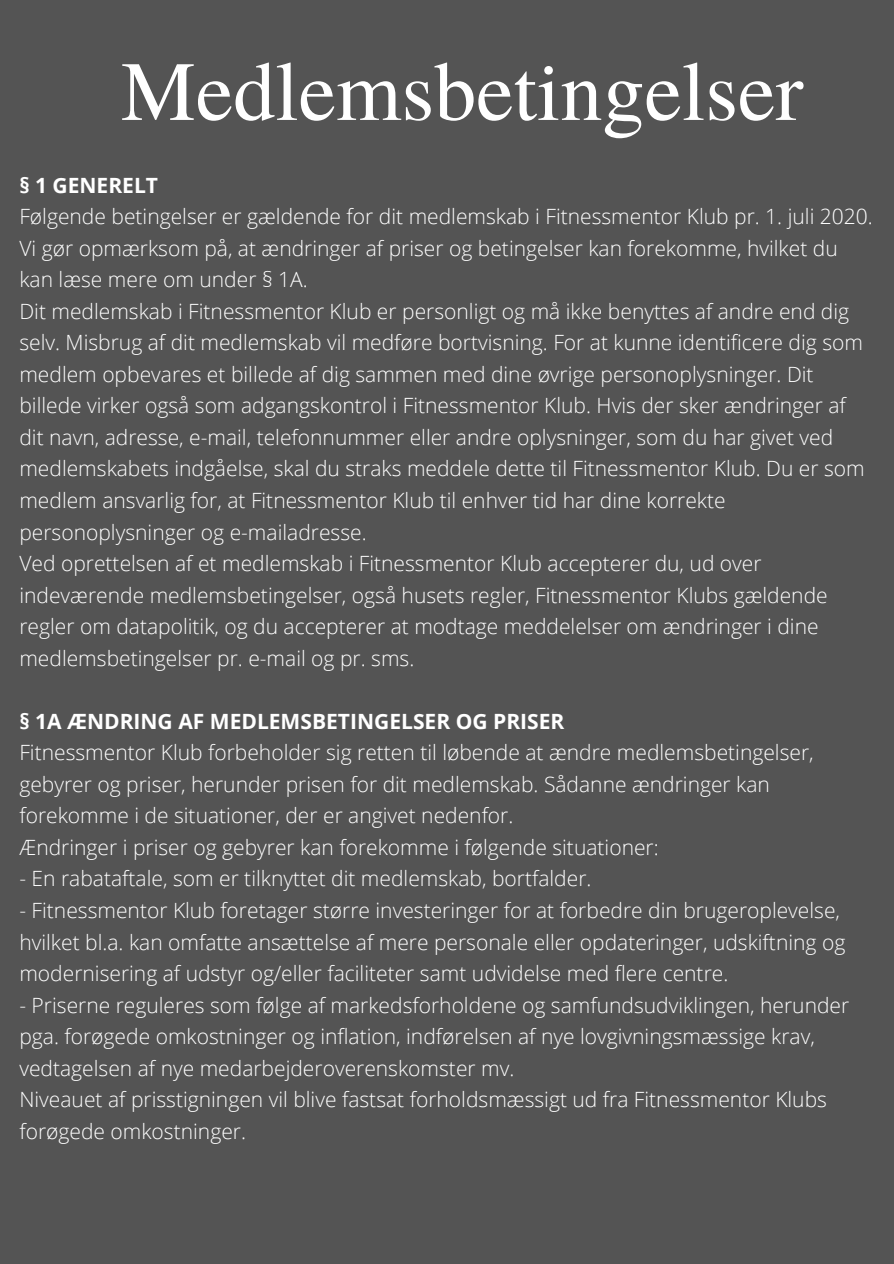
<style>
.page{position:relative;width:894px;height:1264px;background:#fff}
.page>*{position:absolute;margin:0;border:0;box-sizing:border-box;transform-origin:0 0}
.t1{font:84px "Te X Gyre Termes";color:#fff}
.t2{font:300 21px/31.5px "Open Sans";color:#fff}
.t3{font:700 21px "Open Sans";color:#fff}
</style>
<div class="page">
<div style="left:0;top:0;width:893px;height:1263px;background:#545454"></div>
<p class="t1" style="left:121px;top:31px;width:683px">Medlemsbetingelser</p>
<p class="t3" style="left:19px;top:170px;width:140px">§ 1 GENERELT</p>
<p class="t2" style="left:19px;top:200px;width:854px">Følgende betingelser er gældende for dit medlemskab i Fitnessmentor Klub pr. 1. juli 2020.<br>Vi gør opmærksom på, at ændringer af priser og betingelser kan forekomme, hvilket du kan læse mere om under § 1A.</p>
<p class="t2" style="left:19px;top:295px;width:846px">Dit medlemskab i Fitnessmentor Klub er personligt og må ikke benyttes af andre end dig selv. Misbrug af dit medlemskab vil medføre bortvisning. For at kunne identificere dig som medlem opbevares et billede af dig sammen med dine øvrige personoplysninger. Dit billede virker også som adgangskontrol i Fitnessmentor Klub. Hvis der sker ændringer af dit navn, adresse, e-mail, telefonnummer eller andre oplysninger, som du har givet ved medlemskabets indgåelse, skal du straks meddele dette til Fitnessmentor Klub. Du er som medlem ansvarlig for, at Fitnessmentor Klub til enhver tid har dine korrekte personoplysninger og e-mailadresse.</p>
<p class="t2" style="left:19px;top:547px;width:809px">Ved oprettelsen af et medlemskab i Fitnessmentor Klub accepterer du, ud over indeværende medlemsbetingelser, også husets regler, Fitnessmentor Klubs gældende regler om datapolitik, og du accepterer at modtage meddelelser om ændringer i dine medlemsbetingelser pr. e-mail og pr. sms.</p>
<p class="t3" style="left:19px;top:706px;width:546px">§ 1A ÆNDRING AF MEDLEMSBETINGELSER OG PRISER</p>
<p class="t2" style="left:19px;top:736px;width:795px">Fitnessmentor Klub forbeholder sig retten til løbende at ændre medlemsbetingelser, gebyrer og priser, herunder prisen for dit medlemskab. Sådanne ændringer kan forekomme i de situationer, der er angivet nedenfor.</p>
<p class="t2" style="left:19px;top:831px;width:640px">Ændringer i priser og gebyrer kan forekomme i følgende situationer:</p>
<p class="t2" style="left:19px;top:862px;width:573px">- En rabataftale, som er tilknyttet dit medlemskab, bortfalder.</p>
<p class="t2" style="left:19px;top:894px;width:827px">- Fitnessmentor Klub foretager større investeringer for at forbedre din brugeroplevelse, hvilket bl.a. kan omfatte ansættelse af mere personale eller opdateringer, udskiftning og modernisering af udstyr og/eller faciliteter samt udvidelse med flere centre.</p>
<p class="t2" style="left:19px;top:988px;width:831px">- Priserne reguleres som følge af markedsforholdene og samfundsudviklingen, herunder pga. forøgede omkostninger og inflation, indførelsen af nye lovgivningsmæssige krav, vedtagelsen af nye medarbejderoverenskomster mv.</p>
<p class="t2" style="left:19px;top:1083px;width:808px">Niveauet af prisstigningen vil blive fastsat forholdsmæssigt ud fra Fitnessmentor Klubs forøgede omkostninger.</p>
</div>
